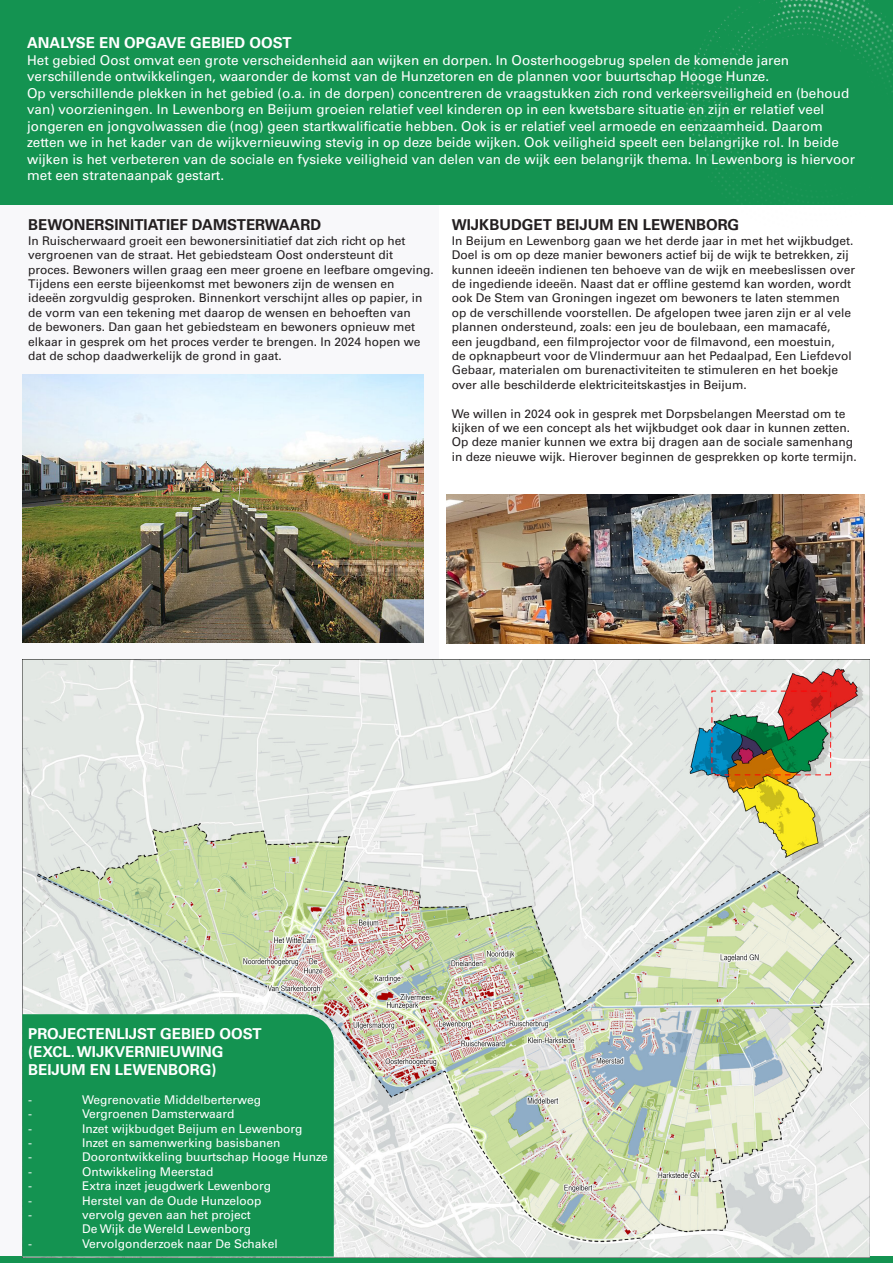
<style>
.page{position:relative;width:893px;height:1263px;background:#fff}
.page>*{position:absolute;margin:0;border:0;box-sizing:border-box;transform-origin:0 0}
.t1{font:700 15px "Univers";color:#fff}
.t2{font:700 15px "Univers";color:#231f20}
.t3{font:13.5px/16.5px "Univers";color:#fff}
.t4{font:12px/14.4px "Univers";color:#231f20}
.t5{font:12px "Univers";color:#fff}
</style>
<div class="page">
<div style="left:0;top:171px;width:438px;height:1092px;background:#f8f8fa"></div>
<div style="left:0;top:0;width:893px;height:204px;background:#149351"></div>
<img style="left:574px;top:0;width:319px;height:205px">
<svg style="left:0;top:1256px;width:890px;height:7px;background:#28935b"></svg>
<svg style="left:890px;top:1256px;width:3px;height:7px"></svg>
<hr style="left:892px;top:179px;width:1px;height:367px;background:#149351">
<img style="left:22px;top:375px;width:401px;height:267px">
<img style="left:446px;top:495px;width:419px;height:148px">
<img style="left:22px;top:659px;width:847px;height:598px">
<div style="left:22px;top:1014px;width:312px;height:242px;background:#149351"></div>
<p class="t1" style="left:27px;top:34px;width:266px">ANALYSE EN OPGAVE GEBIED OOST</p>
<p class="t3" style="left:27px;top:52px;width:764px">Het gebied Oost omvat een grote verscheidenheid aan wijken en dorpen. In Oosterhoogebrug spelen de komende jaren verschillende ontwikkelingen, waaronder de komst van de Hunzetoren en de plannen voor buurtschap Hooge Hunze.</p>
<p class="t3" style="left:27px;top:85px;width:829px">Op verschillende plekken in het gebied (o.a. in de dorpen) concentreren de vraagstukken zich rond verkeersveiligheid en (behoud van) voorzieningen. In Lewenborg en Beijum groeien relatief veel kinderen op in een kwetsbare situatie en zijn er relatief veel jongeren en jongvolwassen die (nog) geen startkwalificatie hebben. Ook is er relatief veel armoede en eenzaamheid. Daarom zetten we in het kader van de wijkvernieuwing stevig in op deze beide wijken. Ook veiligheid speelt een belangrijke rol. In beide wijken is het verbeteren van de sociale en fysieke veiligheid van delen van de wijk een belangrijk thema. In Lewenborg is hiervoor met een stratenaanpak gestart.</p>
<p class="t2" style="left:28px;top:216px;width:295px">BEWONERSINITIATIEF DAMSTERWAARD</p>
<p class="t4" style="left:28px;top:233px;width:407px">In Ruischerwaard groeit een bewonersinitiatief dat zich richt op het vergroenen van de straat. Het gebiedsteam Oost ondersteunt dit proces. Bewoners willen graag een meer groene en leefbare omgeving.</p>
<p class="t4" style="left:28px;top:276px;width:396px">Tijdens een eerste bijeenkomst met bewoners zijn de wensen en ideeën zorgvuldig gesproken. Binnenkort verschijnt alles op papier, in de vorm van een tekening met daarop de wensen en behoeften van de bewoners. Dan gaan het gebiedsteam en bewoners opnieuw met elkaar in gesprek om het proces verder te brengen. In 2024 hopen we dat de schop daadwerkelijk de grond in gaat.</p>
<p class="t2" style="left:452px;top:216px;width:289px">WIJKBUDGET BEIJUM EN LEWENBORG</p>
<p class="t4" style="left:452px;top:233px;width:405px">In Beijum en Lewenborg gaan we het derde jaar in met het wijkbudget.<br>Doel is om op deze manier bewoners actief bij de wijk te betrekken, zij kunnen ideeën indienen ten behoeve van de wijk en meebeslissen over de ingediende ideeën. Naast dat er offline gestemd kan worden, wordt ook De Stem van Groningen ingezet om bewoners te laten stemmen op de verschillende voorstellen. De afgelopen twee jaren zijn er al vele plannen ondersteund, zoals: een jeu de boulebaan, een mamacafé,<br>een jeugdband, een filmprojector voor de filmavond, een moestuin,<br>de opknapbeurt voor de Vlindermuur aan het Pedaalpad, Een Liefdevol Gebaar, materialen om burenactiviteiten te stimuleren en het boekje over alle beschilderde elektriciteitskastjes in Beijum.</p>
<p class="t4" style="left:452px;top:406px;width:406px">We willen in 2024 ook in gesprek met Dorpsbelangen Meerstad om te kijken of we een concept als het wijkbudget ook daar in kunnen zetten.<br>Op deze manier kunnen we extra bij dragen aan de sociale samenhang in deze nieuwe wijk. Hierover beginnen de gesprekken op korte termijn.</p>
<p class="t1" style="left:28px;top:1025px;width:235px">PROJECTENLIJST GEBIED OOST</p>
<p class="t1" style="left:28px;top:1043px;width:197px">(EXCL. WIJKVERNIEUWING</p>
<p class="t1" style="left:28px;top:1061px;width:190px">BEIJUM EN LEWENBORG)</p>
<p class="t5" style="left:28px;top:1092px;width:5px">-</p>
<p class="t5" style="left:82px;top:1092px;width:180px">Wegrenovatie Middelberterweg</p>
<p class="t5" style="left:28px;top:1107px;width:5px">-</p>
<p class="t5" style="left:82px;top:1107px;width:154px">Vergroenen Damsterwaard</p>
<p class="t5" style="left:28px;top:1121px;width:5px">-</p>
<p class="t5" style="left:82px;top:1121px;width:222px">Inzet wijkbudget Beijum en Lewenborg</p>
<p class="t5" style="left:28px;top:1136px;width:5px">-</p>
<p class="t5" style="left:82px;top:1136px;width:200px">Inzet en samenwerking basisbanen</p>
<p class="t5" style="left:28px;top:1150px;width:5px">-</p>
<p class="t5" style="left:82px;top:1150px;width:247px">Doorontwikkeling buurtschap Hooge Hunze</p>
<p class="t5" style="left:28px;top:1164px;width:5px">-</p>
<p class="t5" style="left:82px;top:1164px;width:133px">Ontwikkeling Meerstad</p>
<p class="t5" style="left:28px;top:1179px;width:5px">-</p>
<p class="t5" style="left:82px;top:1179px;width:190px">Extra inzet jeugdwerk Lewenborg</p>
<p class="t5" style="left:28px;top:1193px;width:5px">-</p>
<p class="t5" style="left:82px;top:1193px;width:181px">Herstel van de Oude Hunzeloop</p>
<p class="t5" style="left:28px;top:1208px;width:5px">-</p>
<p class="t5" style="left:82px;top:1208px;width:170px">vervolg geven aan het project</p>
<p class="t5" style="left:82px;top:1222px;width:170px">De Wijk de Wereld Lewenborg</p>
<p class="t5" style="left:28px;top:1236px;width:5px">-</p>
<p class="t5" style="left:82px;top:1236px;width:197px">Vervolgonderzoek naar De Schakel</p>
</div>
